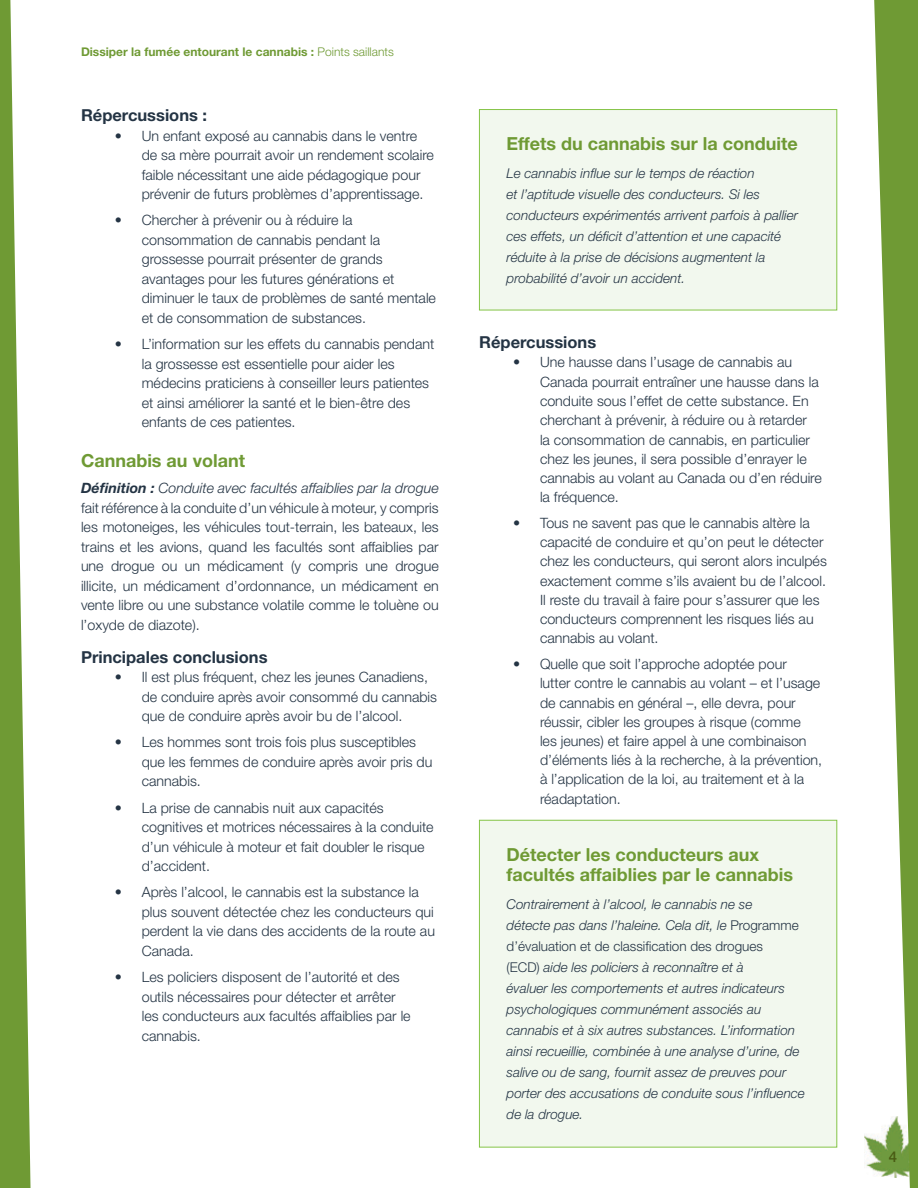
<style>
.page{position:relative;width:918px;height:1188px;background:#fff}
.page>*{position:absolute;margin:0;border:0;box-sizing:border-box;transform-origin:0 0}
.Heading_H2{font:700 18px/19.5px "Helvetica Neue LT Std";color:#6f9a34}
.Heading_H3{font:700 16.5px "Helvetica Neue LT Std";color:#243444}
.t1{font:500 15px "Helvetica Neue LT Std";color:#495b13}
.Paragraph_Text{font:300 14.25px/19.5px "Helvetica Neue LT Std";color:#243444}
.Callout{font:italic 300 13.5px/21px "Helvetica Neue LT Std";color:#243444}
.t2{font:700 12px "Helvetica Neue LT Std";color:#6f9a34}
.s1{font-weight:300}
.s2{font-weight:700;font-style:italic}
.s3{font-style:italic}
.s4{font-style:normal}
</style>
<div class="page">
<img style="left:864px;top:1135px;width:8px;height:34px">
<svg style="left:872px;top:0;width:46px;height:1188px;fill:#6f9a34"></svg>
<svg style="left:0;top:0;width:31px;height:1188px"></svg>
<div style="left:479px;top:820px;width:358px;height:327px;background:#f2f8ee"></div>
<div style="left:479px;top:820px;width:358px;height:327px;border:1px solid #85c447"></div>
<div style="left:479px;top:110px;width:358px;height:200px;background:#f2f8ee"></div>
<div style="left:479px;top:109px;width:358px;height:201px;border:1px solid #85c447"></div>
<p class="t2" style="left:81px;top:44px;width:314px">Dissiper la fumée entourant le cannabis : <span class="s1">Points saillants</span></p>
<p class="Heading_H3" style="left:81px;top:105px;width:128px">Répercussions :</p>
<p class="Paragraph_Text" style="left:142px;top:126px;width:294px;text-indent:-27px">• Un enfant exposé au cannabis dans le ventre de sa mère pourrait avoir un rendement scolaire faible nécessitant une aide pédagogique pour prévenir de futurs problèmes d’apprentissage.</p>
<p class="Paragraph_Text" style="left:142px;top:210px;width:296px;text-indent:-27px">• Chercher à prévenir ou à réduire la consommation de cannabis pendant la grossesse pourrait présenter de grands avantages pour les futures générations et diminuer le taux de problèmes de santé mentale et de consommation de substances.</p>
<p class="Paragraph_Text" style="left:142px;top:334px;width:294px;text-indent:-27px">• L’information sur les effets du cannabis pendant la grossesse est essentielle pour aider les médecins praticiens à conseiller leurs patientes et ainsi améliorer la santé et le bien-être des enfants de ces patientes.</p>
<p class="Heading_H2" style="left:81px;top:450px;width:166px">Cannabis au volant</p>
<p class="Paragraph_Text" style="left:81px;top:478px;width:359px;text-align:justify"><span class="s2">Définition :</span> <span class="s3">Conduite avec facultés affaiblies par la drogue </span>fait référence à la conduite d’un véhicule à moteur, y compris les motoneiges, les véhicules tout-terrain, les bateaux, les trains et les avions, quand les facultés sont affaiblies par une drogue ou un médicament (y compris une drogue illicite, un médicament d’ordonnance, un médicament en vente libre ou une substance volatile comme le toluène ou l’oxyde de diazote).</p>
<p class="Heading_H3" style="left:81px;top:647px;width:188px">Principales conclusions</p>
<p class="Paragraph_Text" style="left:142px;top:667px;width:297px;text-indent:-27px">• Il est plus fréquent, chez les jeunes Canadiens, de conduire après avoir consommé du cannabis que de conduire après avoir bu de l’alcool.</p>
<p class="Paragraph_Text" style="left:142px;top:732px;width:292px;text-indent:-27px">• Les hommes sont trois fois plus susceptibles que les femmes de conduire après avoir pris du cannabis.</p>
<p class="Paragraph_Text" style="left:142px;top:798px;width:293px;text-indent:-27px">• La prise de cannabis nuit aux capacités cognitives et motrices nécessaires à la conduite d’un véhicule à moteur et fait doubler le risque d’accident.</p>
<p class="Paragraph_Text" style="left:142px;top:882px;width:295px;text-indent:-27px">• Après l’alcool, le cannabis est la substance la plus souvent détectée chez les conducteurs qui perdent la vie dans des accidents de la route au Canada.</p>
<p class="Paragraph_Text" style="left:142px;top:967px;width:270px;text-indent:-27px">• Les policiers disposent de l’autorité et des outils nécessaires pour détecter et arrêter les conducteurs aux facultés affaiblies par le cannabis.</p>
<p class="Heading_H2" style="left:507px;top:133px;width:293px">Effets du cannabis sur la conduite</p>
<p class="Callout" style="left:507px;top:162px;width:293px">Le cannabis influe sur le temps de réaction<br>et l’aptitude visuelle des conducteurs. Si les conducteurs expérimentés arrivent parfois à pallier ces effets, un déficit d’attention et une capacité réduite à la prise de décisions augmentent la probabilité d’avoir un accident.</p>
<p class="Heading_H3" style="left:479px;top:332px;width:119px">Répercussions</p>
<p class="Paragraph_Text" style="left:540px;top:352px;width:283px;text-indent:-27px">• Une hausse dans l’usage de cannabis au Canada pourrait entraîner une hausse dans la conduite sous l’effet de cette substance. En cherchant à prévenir, à réduire ou à retarder<br>la consommation de cannabis, en particulier chez les jeunes, il sera possible d’enrayer le cannabis au volant au Canada ou d’en réduire la fréquence.</p>
<p class="Paragraph_Text" style="left:540px;top:513px;width:288px;text-indent:-27px">• Tous ne savent pas que le cannabis altère la capacité de conduire et qu’on peut le détecter chez les conducteurs, qui seront alors inculpés exactement comme s’ils avaient bu de l’alcool.<br>Il reste du travail à faire pour s’assurer que les conducteurs comprennent les risques liés au cannabis au volant.</p>
<p class="Paragraph_Text" style="left:540px;top:654px;width:284px;text-indent:-27px">• Quelle que soit l’approche adoptée pour<br>lutter contre le cannabis au volant – et l’usage de cannabis en général –, elle devra, pour réussir, cibler les groupes à risque (comme<br>les jeunes) et faire appel à une combinaison d’éléments liés à la recherche, à la prévention, à l’application de la loi, au traitement et à la réadaptation.</p>
<p class="Heading_H2" style="left:507px;top:845px;width:288px">Détecter les conducteurs aux facultés affaiblies par le cannabis</p>
<p class="Callout" style="left:507px;top:893px;width:300px">Contrairement à l’alcool, le cannabis ne se<br>détecte pas dans l’haleine. Cela dit, le <span class="s4">Programme d’évaluation et de classification des drogues<br>(ECD)</span> aide les policiers à reconnaître et à<br>évaluer les comportements et autres indicateurs psychologiques communément associés au cannabis et à six autres substances. L’information ainsi recueillie, combinée à une analyse d’urine, de salive ou de sang, fournit assez de preuves pour porter des accusations de conduite sous l’influence de la drogue.</p>
<p class="t1" style="left:889px;top:1148px;width:10px">4</p>
</div>
